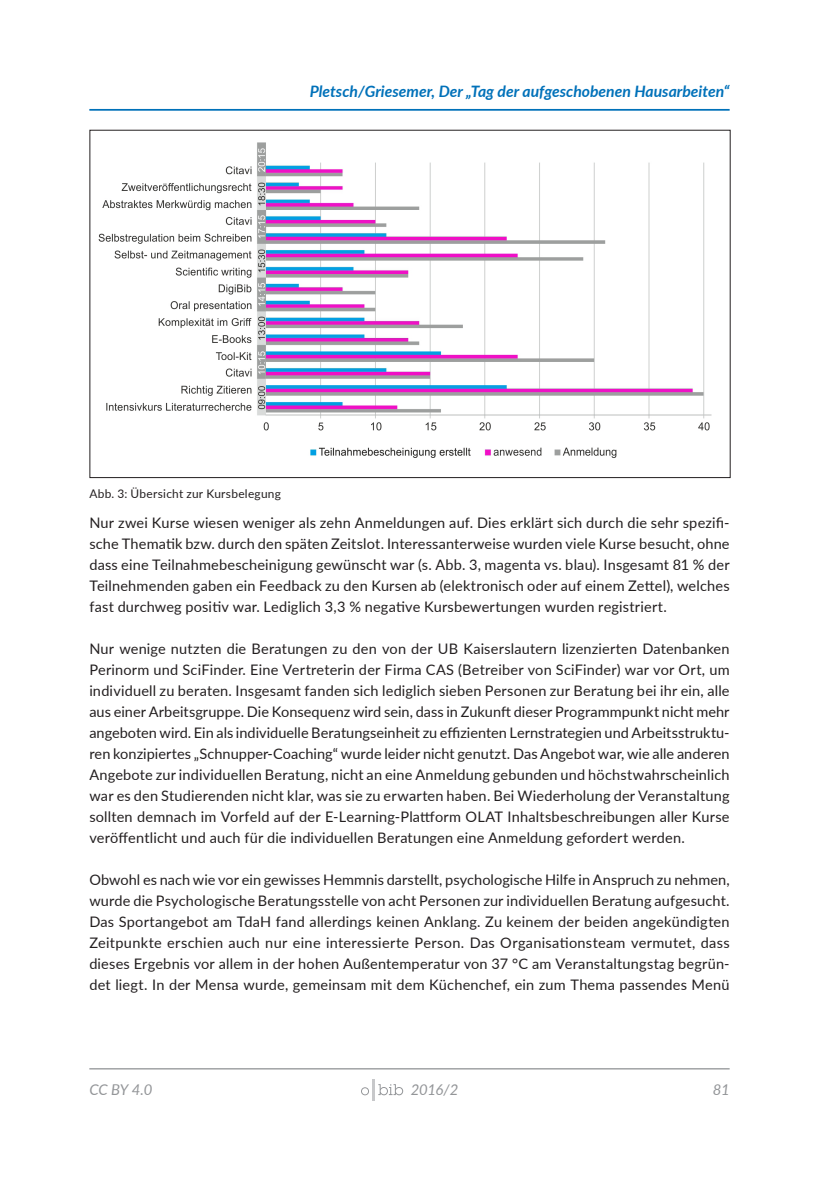
<style>
.page{position:relative;width:819px;height:1191px;background:#fff}
.page>*{position:absolute;margin:0;border:0;box-sizing:border-box;transform-origin:0 0}
.t1{font:italic 700 15.75px "Lato";color:#0071b9}
.t2{font:italic 14.88px "Lato";letter-spacing:-.02em;color:#939598}
.paragraph{font:14.53px/21px "Lato";letter-spacing:.015em;color:#231f20;text-align:justify}
.t3{font:11.9px "Lato";letter-spacing:.02em;color:#231f20}
</style>
<div class="page">
<hr style="left:89px;top:1068px;width:640px;height:1px;background:#939598">
<hr style="left:372px;top:1079px;width:3px;height:21px;background:#c7c8ca">
<svg style="left:361px;top:1087px;width:8px;height:8px"></svg>
<svg style="left:378px;top:1084px;width:25px;height:11px"></svg>
<img style="left:98px;top:142px;width:614px;height:316px">
<hr style="left:89px;top:109px;width:640px;height:2px;background:#0071b9">
<p class="t1" style="left:310px;top:80px;width:421px">Pletsch/Griesemer, Der „Tag der aufgeschobenen Hausarbeiten“</p>
<p class="t3" style="left:89px;top:485px;width:193px">Abb. 3: Übersicht zur Kursbelegung</p>
<p class="paragraph" style="left:89px;top:512px;width:641px">Nur zwei Kurse wiesen weniger als zehn Anmeldungen auf. Dies erklärt sich durch die sehr spezifi&shy;sche Thematik bzw. durch den späten Zeitslot. Interessanterweise wurden viele Kurse besucht, ohne dass eine Teilnahmebescheinigung gewünscht war (s. Abb. 3, magenta vs. blau). Insgesamt 81 % der Teilnehmenden gaben ein Feedback zu den Kursen ab (elektronisch oder auf einem Zettel), welches fast durchweg positiv war. Lediglich 3,3 % negative Kursbewertungen wurden registriert.</p>
<p class="paragraph" style="left:89px;top:638px;width:641px">Nur wenige nutzten die Beratungen zu den von der UB Kaiserslautern lizenzierten Datenbanken Perinorm und SciFinder. Eine Vertreterin der Firma CAS (Betreiber von SciFinder) war vor Ort, um individuell zu beraten. Insgesamt fanden sich lediglich sieben Personen zur Beratung bei ihr ein, alle aus einer Arbeitsgruppe. Die Konsequenz wird sein, dass in Zukunft dieser Programmpunkt nicht mehr angeboten wird. Ein als individuelle Beratungseinheit zu effizienten Lernstrategien und Arbeitsstruktu&shy;ren konzipiertes „Schnupper-Coaching“ wurde leider nicht genutzt. Das Angebot war, wie alle anderen Angebote zur individuellen Beratung, nicht an eine Anmeldung gebunden und höchstwahrscheinlich war es den Studierenden nicht klar, was sie zu erwarten haben. Bei Wiederholung der Veranstaltung sollten demnach im Vorfeld auf der E-Learning-Plattform OLAT Inhaltsbeschreibungen aller Kurse veröffentlicht und auch für die individuellen Beratungen eine Anmeldung gefordert werden.</p>
<p class="paragraph" style="left:89px;top:869px;width:642px">Obwohl es nach wie vor ein gewisses Hemmnis darstellt, psychologische Hilfe in Anspruch zu nehmen, wurde die Psychologische Beratungsstelle von acht Personen zur individuellen Beratung aufgesucht.<br>Das Sportangebot am TdaH fand allerdings keinen Anklang. Zu keinem der beiden angekündigten Zeitpunkte erschien auch nur eine interessierte Person. Das Organisationsteam vermutet, dass dieses Ergebnis vor allem in der hohen Außentemperatur von 37 °C am Veranstaltungstag begrün&shy;det liegt. In der Mensa wurde, gemeinsam mit dem Küchenchef, ein zum Thema passendes Menü</p>
<p class="t2" style="left:89px;top:1079px;width:65px">CC BY 4.0</p>
<p class="t2" style="left:411px;top:1079px;width:49px">2016/2</p>
<p class="t2" style="left:712px;top:1079px;width:18px">81</p>
</div>
